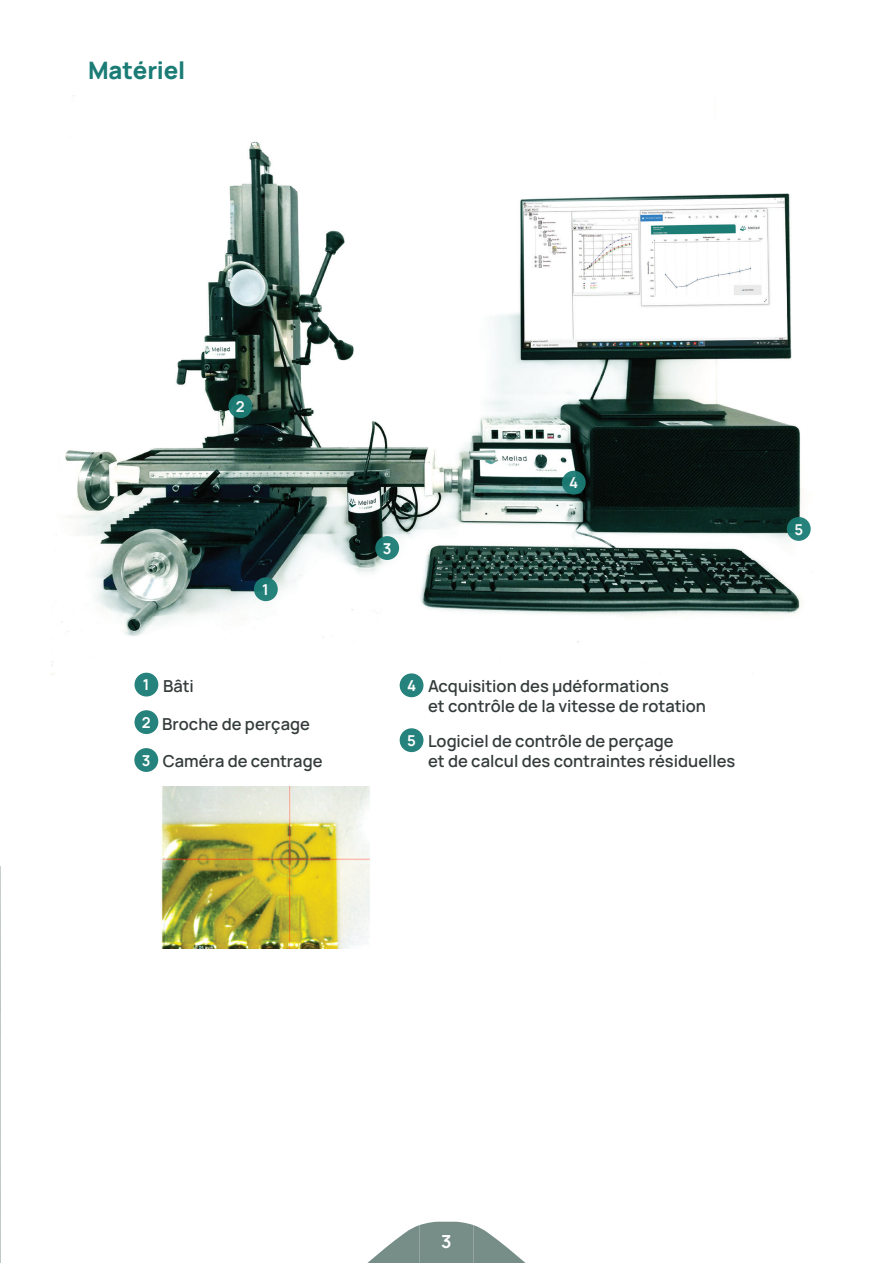
<style>
.page{position:relative;width:893px;height:1263px;background:#fff}
.page>*{position:absolute;margin:0;border:0;box-sizing:border-box;transform-origin:0 0}
.t1{font:800 24px "Manrope";letter-spacing:-.01em;color:#1b7c75}
.t2{font:700 18px "Manrope";color:#fff}
.t3{font:600 16.5px/19.5px "Manrope";color:#343c3b}
.t4{font:700 15px "Manrope";color:#fff}
</style>
<div class="page">
<img style="left:0;top:867px;width:1px;height:396px">
<svg style="left:367px;top:1222px;width:159px;height:41px"></svg>
<img style="left:52px;top:141px;width:759px;height:533px">
<div style="left:255px;top:578px;width:22px;height:22px;background:#24817a;border-radius:50%"></div>
<div style="left:254px;top:577px;width:24px;height:24px;border:2px solid #1b7c75;border-radius:50%"></div>
<div style="left:229px;top:395px;width:23px;height:22px;background:#1b7c75;border-radius:50%"></div>
<div style="left:228px;top:394px;width:24px;height:24px;border:2px solid #1b7c75;border-radius:50%"></div>
<div style="left:376px;top:537px;width:22px;height:22px;background:#25817b;border-radius:50%"></div>
<div style="left:375px;top:536px;width:24px;height:24px;border:2px solid #1b7c75;border-radius:50%"></div>
<div style="left:563px;top:471px;width:22px;height:23px;background:#1b7c75;border-radius:50%"></div>
<div style="left:562px;top:471px;width:24px;height:23px;border:2px solid #1b7c75;border-radius:50%"></div>
<div style="left:788px;top:518px;width:22px;height:22px;background:#26827b;border-radius:50%"></div>
<div style="left:787px;top:517px;width:24px;height:24px;border:2px solid #1b7c75;border-radius:50%"></div>
<div style="left:135px;top:673px;width:23px;height:23px;background:#26827c;border-radius:50%"></div>
<div style="left:135px;top:673px;width:23px;height:23px;border:2px solid #1b7c75;border-radius:50%"></div>
<div style="left:135px;top:711px;width:23px;height:22px;background:#26827c;border-radius:50%"></div>
<div style="left:135px;top:710px;width:23px;height:24px;border:2px solid #1b7c75;border-radius:50%"></div>
<div style="left:135px;top:749px;width:22px;height:22px;background:#26827c;border-radius:50%"></div>
<div style="left:134px;top:748px;width:24px;height:24px;border:2px solid #1b7c75;border-radius:50%"></div>
<div style="left:400px;top:674px;width:23px;height:22px;background:#26827c;border-radius:50%"></div>
<div style="left:400px;top:673px;width:23px;height:24px;border:2px solid #1b7c75;border-radius:50%"></div>
<div style="left:400px;top:729px;width:23px;height:22px;background:#26827c;border-radius:50%"></div>
<div style="left:400px;top:728px;width:23px;height:24px;border:2px solid #1b7c75;border-radius:50%"></div>
<img style="left:161px;top:786px;width:209px;height:163px">
<h1 class="t1" style="left:88px;top:53px;width:99px">Matériel</h1>
<p class="t4" style="left:236px;top:396px;width:10px">2</p>
<p class="t4" style="left:262px;top:579px;width:8px">1</p>
<p class="t4" style="left:143px;top:674px;width:8px">1</p>
<p class="t4" style="left:142px;top:712px;width:10px">2</p>
<p class="t4" style="left:142px;top:750px;width:10px">3</p>
<p class="t3" style="left:163px;top:675px;width:32px">Bâti</p>
<p class="t3" style="left:162px;top:713px;width:149px">Broche de perçage</p>
<p class="t3" style="left:163px;top:751px;width:162px">Caméra de centrage</p>
<p class="t4" style="left:383px;top:538px;width:10px">3</p>
<p class="t4" style="left:569px;top:472px;width:11px">4</p>
<p class="t4" style="left:407px;top:675px;width:11px">4</p>
<p class="t4" style="left:407px;top:730px;width:10px">5</p>
<p class="t3" style="left:428px;top:676px;width:280px">Acquisition des µdéformations<br>et contrôle de la vitesse de rotation</p>
<p class="t3" style="left:428px;top:731px;width:309px">Logiciel de contrôle de perçage<br>et de calcul des contraintes résiduelles</p>
<p class="t4" style="left:794px;top:518px;width:10px">5</p>
<p class="t2" style="left:441px;top:1229px;width:12px">3</p>
</div>
